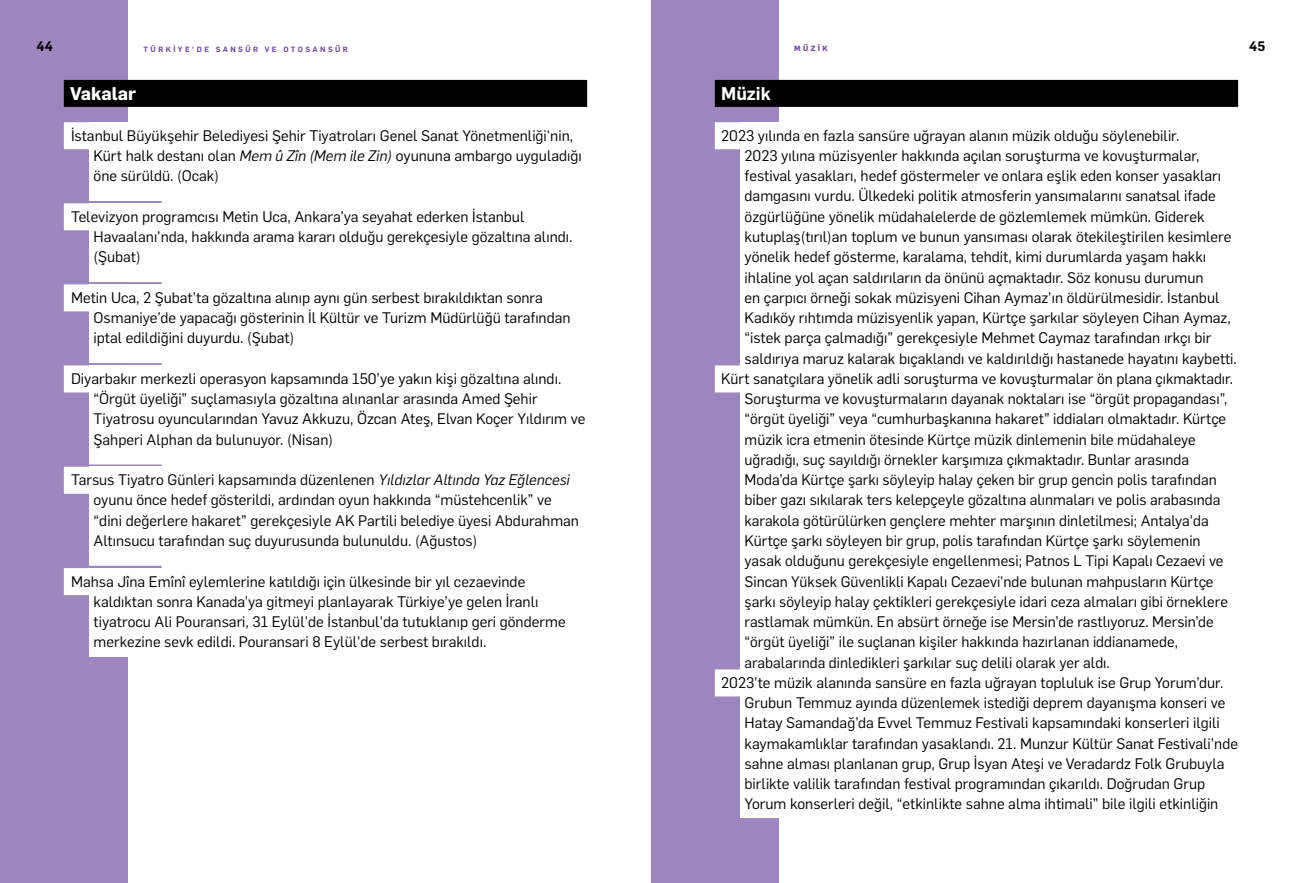
<style>
.page{position:relative;width:1302px;height:883px;background:#fff}
.page>*{position:absolute;margin:0;border:0;box-sizing:border-box;transform-origin:0 0}
.t1{font:700 18px "Flama";color:#fff}
.t2{font:600 18px "Flama";color:#fff}
.t3{font:15px/20.2px "Flama";color:#000}
.t4{font:600 13.5px "Flama";color:#000}
.t5{font:600 7.5px "Flama";letter-spacing:.325em;color:#724c9f}
.t6{font:700 7.5px "Flama";letter-spacing:.325em;color:#724c9f}
.s1{font-style:italic}
</style>
<div class="page">
<div style="left:0;top:0;width:128px;height:882px;background:#9e86be"></div>
<div style="left:651px;top:0;width:127px;height:882px;background:#9e86be"></div>
<div style="left:714px;top:80px;width:523px;height:27px;background:#000"></div>
<div style="left:740px;top:122px;width:497px;height:250px;background:#fff"></div>
<div style="left:714px;top:122px;width:468px;height:27px;background:#fff"></div>
<div style="left:740px;top:365px;width:497px;height:311px;background:#fff"></div>
<div style="left:714px;top:365px;width:522px;height:27px;background:#fff"></div>
<div style="left:740px;top:669px;width:497px;height:149px;background:#fff"></div>
<div style="left:714px;top:669px;width:512px;height:27px;background:#fff"></div>
<div style="left:64px;top:80px;width:523px;height:27px;background:#000"></div>
<div style="left:89px;top:122px;width:498px;height:68px;background:#fff"></div>
<div style="left:64px;top:122px;width:512px;height:27px;background:#fff"></div>
<div style="left:89px;top:187px;width:498px;height:14px;background:#fff"></div>
<hr style="left:64px;top:201px;width:98px;height:2px;background:#9e86be">
<div style="left:89px;top:203px;width:498px;height:68px;background:#fff"></div>
<div style="left:64px;top:203px;width:464px;height:27px;background:#fff"></div>
<div style="left:89px;top:268px;width:498px;height:14px;background:#fff"></div>
<hr style="left:64px;top:282px;width:98px;height:2px;background:#9e86be">
<div style="left:89px;top:284px;width:498px;height:68px;background:#fff"></div>
<div style="left:64px;top:284px;width:482px;height:27px;background:#fff"></div>
<div style="left:89px;top:349px;width:498px;height:14px;background:#fff"></div>
<hr style="left:64px;top:363px;width:98px;height:2px;background:#9e86be">
<div style="left:89px;top:365px;width:498px;height:88px;background:#fff"></div>
<div style="left:64px;top:365px;width:501px;height:27px;background:#fff"></div>
<div style="left:89px;top:450px;width:498px;height:14px;background:#fff"></div>
<hr style="left:64px;top:464px;width:98px;height:2px;background:#9e86be">
<div style="left:89px;top:466px;width:498px;height:88px;background:#fff"></div>
<div style="left:64px;top:466px;width:509px;height:27px;background:#fff"></div>
<div style="left:89px;top:552px;width:498px;height:13px;background:#fff"></div>
<hr style="left:64px;top:565px;width:98px;height:3px;background:#9e86be">
<div style="left:89px;top:568px;width:498px;height:88px;background:#fff"></div>
<div style="left:64px;top:568px;width:465px;height:27px;background:#fff"></div>
<p class="t4" style="left:37px;top:37px;width:18px">44</p>
<p class="t5" style="left:144px;top:43px;width:206px">TÜRKIYE'DE SANSÜR VE OTOSANSÜR</p>
<p class="t4" style="left:1248px;top:37px;width:17px">45</p>
<p class="t2" style="left:721px;top:81px;width:51px">Müzik</p>
<p class="t3" style="left:721px;top:124px;width:459px">2023 yılında en fazla sansüre uğrayan alanın müzik olduğu söylenebilir.</p>
<p class="t3" style="left:744px;top:144px;width:456px">2023 yılına müzisyenler hakkında açılan soruşturma ve kovuşturmalar,</p>
<p class="t3" style="left:744px;top:165px;width:478px">festival yasakları, hedef göstermeler ve onlara eşlik eden konser yasakları</p>
<p class="t3" style="left:744px;top:185px;width:472px">damgasını vurdu. Ülkedeki politik atmosferin yansımalarını sanatsal ifade</p>
<p class="t3" style="left:744px;top:205px;width:461px">özgürlüğüne yönelik müdahalelerde de gözlemlemek mümkün. Giderek</p>
<p class="t3" style="left:744px;top:225px;width:488px">kutuplaş(tırıl)an toplum ve bunun yansıması olarak ötekileştirilen kesimlere</p>
<p class="t3" style="left:744px;top:246px;width:463px">yönelik hedef gösterme, karalama, tehdit, kimi durumlarda yaşam hakkı</p>
<p class="t3" style="left:744px;top:266px;width:460px">ihlaline yol açan saldırıların da önünü açmaktadır. Söz konusu durumun</p>
<p class="t3" style="left:744px;top:286px;width:476px">en çarpıcı örneği sokak müzisyeni Cihan Aymaz’ın öldürülmesidir. İstanbul</p>
<p class="t3" style="left:744px;top:306px;width:487px">Kadıköy rıhtımda müzisyenlik yapan, Kürtçe şarkılar söyleyen Cihan Aymaz,</p>
<p class="t3" style="left:744px;top:327px;width:468px">“istek parça çalmadığı” gerekçesiyle Mehmet Caymaz tarafından ırkçı bir</p>
<p class="t3" style="left:744px;top:347px;width:494px">saldırıya maruz kalarak bıçaklandı ve kaldırıldığı hastanede hayatını kaybetti.</p>
<p class="t3" style="left:721px;top:367px;width:513px">Kürt sanatçılara yönelik adli soruşturma ve kovuşturmalar ön plana çıkmaktadır.</p>
<p class="t3" style="left:744px;top:387px;width:484px">Soruşturma ve kovuşturmaların dayanak noktaları ise “örgüt propagandası”,</p>
<p class="t3" style="left:744px;top:408px;width:483px">“örgüt üyeliği” veya “cumhurbaşkanına hakaret” iddiaları olmaktadır. Kürtçe</p>
<p class="t3" style="left:744px;top:428px;width:452px">müzik icra etmenin ötesinde Kürtçe müzik dinlemenin bile müdahaleye</p>
<p class="t3" style="left:744px;top:448px;width:446px">uğradığı, suç sayıldığı örnekler karşımıza çıkmaktadır. Bunlar arasında</p>
<p class="t3" style="left:744px;top:468px;width:473px">Moda’da Kürtçe şarkı söyleyip halay çeken bir grup gencin polis tarafından</p>
<p class="t3" style="left:744px;top:489px;width:477px">biber gazı sıkılarak ters kelepçeyle gözaltına alınmaları ve polis arabasında</p>
<p class="t3" style="left:744px;top:509px;width:465px">karakola götürülürken gençlere mehter marşının dinletilmesi; Antalya'da</p>
<p class="t3" style="left:744px;top:529px;width:457px">Kürtçe şarkı söyleyen bir grup, polis tarafından Kürtçe şarkı söylemenin</p>
<p class="t3" style="left:744px;top:549px;width:480px">yasak olduğunu gerekçesiyle engellenmesi; Patnos L Tipi Kapalı Cezaevi ve</p>
<p class="t3" style="left:744px;top:570px;width:470px">Sincan Yüksek Güvenlikli Kapalı Cezaevi'nde bulunan mahpusların Kürtçe</p>
<p class="t3" style="left:744px;top:590px;width:484px">şarkı söyleyip halay çektikleri gerekçesiyle idari ceza almaları gibi örneklere</p>
<p class="t3" style="left:744px;top:610px;width:470px">rastlamak mümkün. En absürt örneğe ise Mersin’de rastlıyoruz. Mersin’de</p>
<p class="t3" style="left:744px;top:630px;width:435px">“örgüt üyeliği” ile suçlanan kişiler hakkında hazırlanan iddianamede,</p>
<p class="t3" style="left:744px;top:651px;width:367px">arabalarında dinledikleri şarkılar suç delili olarak yer aldı.</p>
<p class="t3" style="left:721px;top:671px;width:503px">2023’te müzik alanında sansüre en fazla uğrayan topluluk ise Grup Yorum’dur.</p>
<p class="t3" style="left:744px;top:691px;width:482px">Grubun Temmuz ayında düzenlemek istediği deprem dayanışma konseri ve</p>
<p class="t3" style="left:744px;top:711px;width:477px">Hatay Samandağ’da Evvel Temmuz Festivali kapsamındaki konserleri ilgili</p>
<p class="t3" style="left:744px;top:732px;width:495px">kaymakamlıklar tarafından yasaklandı. 21. Munzur Kültür Sanat Festivali’nde</p>
<p class="t3" style="left:744px;top:752px;width:481px">sahne alması planlanan grup, Grup İsyan Ateşi ve Veradardz Folk Grubuyla</p>
<p class="t3" style="left:744px;top:772px;width:462px">birlikte valilik tarafından festival programından çıkarıldı. Doğrudan Grup</p>
<p class="t3" style="left:744px;top:792px;width:475px">Yorum konserleri değil, “etkinlikte sahne alma ihtimali” bile ilgili etkinliğin</p>
<p class="t6" style="left:794px;top:43px;width:35px">MÜZIK</p>
<p class="t1" style="left:70px;top:81px;width:67px">Vakalar</p>
<p class="t3" style="left:94px;top:124px;width:489px;text-indent:-23px">İstanbul Büyükşehir Belediyesi Şehir Tiyatroları Genel Sanat Yönetmenliği'nin,<br>Kürt halk destanı olan <span class="s1">Mem û Zîn (Mem ile Zin)</span> oyununa ambargo uyguladığı öne sürüldü. (Ocak)</p>
<p class="t3" style="left:94px;top:205px;width:480px;text-indent:-23px">Televizyon programcısı Metin Uca, Ankara’ya seyahat ederken İstanbul<br>Havaalanı’nda, hakkında arama kararı olduğu gerekçesiyle gözaltına alındı. (Şubat)</p>
<p class="t3" style="left:94px;top:286px;width:478px;text-indent:-23px">Metin Uca, 2 Şubat’ta gözaltına alınıp aynı gün serbest bırakıldıktan sonra<br>Osmaniye’de yapacağı gösterinin İl Kültür ve Turizm Müdürlüğü tarafından iptal edildiğini duyurdu. (Şubat)</p>
<p class="t3" style="left:94px;top:367px;width:493px;text-indent:-23px">Diyarbakır merkezli operasyon kapsamında 150’ye yakın kişi gözaltına alındı. “Örgüt üyeliği” suçlamasıyla gözaltına alınanlar arasında Amed Şehir Tiyatrosu oyuncularından Yavuz Akkuzu, Özcan Ateş, Elvan Koçer Yıldırım ve Şahperi Alphan da bulunuyor. (Nisan)</p>
<p class="t3" style="left:94px;top:468px;width:487px;text-indent:-23px">Tarsus Tiyatro Günleri kapsamında düzenlenen <span class="s1">Yıldızlar Altında Yaz Eğlencesi </span>oyunu önce hedef gösterildi, ardından oyun hakkında “müstehcenlik” ve “dini değerlere hakaret” gerekçesiyle AK Partili belediye üyesi Abdurahman Altınsucu tarafından suç duyurusunda bulunuldu. (Ağustos)</p>
<p class="t3" style="left:94px;top:570px;width:473px;text-indent:-23px">Mahsa Jîna Emînî eylemlerine katıldığı için ülkesinde bir yıl cezaevinde kaldıktan sonra Kanada’ya gitmeyi planlayarak Türkiye’ye gelen İranlı tiyatrocu Ali Pouransari, 31 Eylül'de İstanbul'da tutuklanıp geri gönderme merkezine sevk edildi. Pouransari 8 Eylül'de serbest bırakıldı.</p>
</div>
